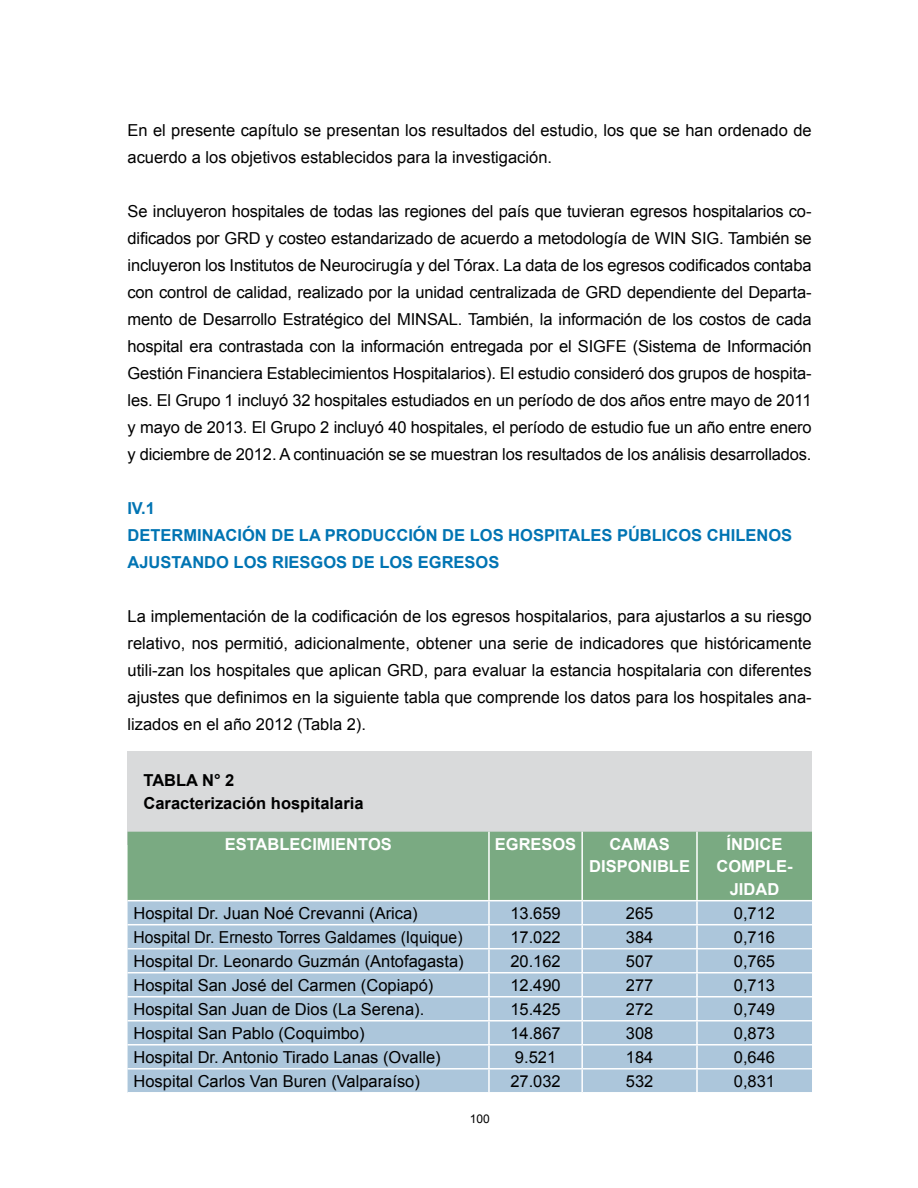
<style>
.page{position:relative;width:918px;height:1188px;background:#fff}
.page>*{position:absolute;margin:0;border:0;box-sizing:border-box;transform-origin:0 0}
.t1{font:16.5px/27px "Arial";color:#000;text-align:justify}
.t2{font:700 16.5px/27px "Arial";color:#0074b3}
.t3{font:700 16.5px/22.5px "Arial";color:#fff;text-align:right}
.t4{font:16.5px "Arial";color:#000;scale:.95 1}
.t5{font:700 16.5px/22.5px "Arial";color:#000}
.t6{font:12px "Arial";color:#000}
</style>
<div class="page">
<div style="left:128px;top:751px;width:684px;height:93px;background:#d9dadb"></div>
<div style="left:128px;top:832px;width:684px;height:68px;background:#7aaa82"></div>
<div style="left:128px;top:901px;width:684px;height:191px;background:#acc6db"></div>
<hr style="left:488px;top:832px;width:2px;height:68px;background:#fff">
<hr style="left:488px;top:901px;width:2px;height:23px;background:#fff">
<hr style="left:488px;top:925px;width:2px;height:23px;background:#fff">
<hr style="left:488px;top:949px;width:2px;height:23px;background:#fff">
<hr style="left:488px;top:973px;width:2px;height:23px;background:#fff">
<hr style="left:488px;top:997px;width:2px;height:23px;background:#fff">
<hr style="left:488px;top:1022px;width:2px;height:22px;background:#fff">
<hr style="left:488px;top:1046px;width:2px;height:22px;background:#fff">
<hr style="left:488px;top:1070px;width:2px;height:22px;background:#fff">
<hr style="left:581px;top:832px;width:2px;height:68px;background:#fff">
<hr style="left:696px;top:832px;width:2px;height:68px;background:#fff">
<hr style="left:696px;top:901px;width:2px;height:23px;background:#fff">
<hr style="left:696px;top:925px;width:2px;height:23px;background:#fff">
<hr style="left:696px;top:949px;width:2px;height:23px;background:#fff">
<hr style="left:696px;top:973px;width:2px;height:23px;background:#fff">
<hr style="left:696px;top:997px;width:2px;height:23px;background:#fff">
<hr style="left:696px;top:1022px;width:2px;height:22px;background:#fff">
<hr style="left:696px;top:1046px;width:2px;height:22px;background:#fff">
<hr style="left:696px;top:1070px;width:2px;height:22px;background:#fff">
<hr style="left:581px;top:901px;width:2px;height:23px;background:#fff">
<hr style="left:581px;top:925px;width:2px;height:23px;background:#fff">
<hr style="left:581px;top:949px;width:2px;height:23px;background:#fff">
<hr style="left:581px;top:973px;width:2px;height:23px;background:#fff">
<hr style="left:581px;top:997px;width:2px;height:23px;background:#fff">
<hr style="left:581px;top:1022px;width:2px;height:22px;background:#fff">
<hr style="left:581px;top:1046px;width:2px;height:22px;background:#fff">
<hr style="left:581px;top:1070px;width:2px;height:22px;background:#fff">
<hr style="left:128px;top:924px;width:361px;height:1px;background:#fff">
<hr style="left:489px;top:924px;width:93px;height:1px;background:#fff">
<hr style="left:582px;top:924px;width:115px;height:1px;background:#fff">
<hr style="left:697px;top:924px;width:115px;height:1px;background:#fff">
<hr style="left:128px;top:948px;width:361px;height:1px;background:#fff">
<hr style="left:489px;top:948px;width:93px;height:1px;background:#fff">
<hr style="left:128px;top:972px;width:361px;height:1px;background:#fff">
<hr style="left:489px;top:972px;width:93px;height:1px;background:#fff">
<hr style="left:128px;top:996px;width:361px;height:1px;background:#fff">
<hr style="left:489px;top:996px;width:93px;height:1px;background:#fff">
<hr style="left:128px;top:1020px;width:361px;height:2px;background:#fff">
<hr style="left:489px;top:1020px;width:93px;height:2px;background:#fff">
<hr style="left:128px;top:1044px;width:361px;height:2px;background:#fff">
<hr style="left:489px;top:1044px;width:93px;height:2px;background:#fff">
<hr style="left:128px;top:1068px;width:361px;height:2px;background:#fff">
<hr style="left:489px;top:1068px;width:93px;height:2px;background:#fff">
<hr style="left:582px;top:948px;width:115px;height:1px;background:#fff">
<hr style="left:697px;top:948px;width:115px;height:1px;background:#fff">
<hr style="left:582px;top:972px;width:115px;height:1px;background:#fff">
<hr style="left:697px;top:972px;width:115px;height:1px;background:#fff">
<hr style="left:582px;top:996px;width:115px;height:1px;background:#fff">
<hr style="left:697px;top:996px;width:115px;height:1px;background:#fff">
<hr style="left:582px;top:1020px;width:115px;height:2px;background:#fff">
<hr style="left:697px;top:1020px;width:115px;height:2px;background:#fff">
<hr style="left:582px;top:1044px;width:115px;height:2px;background:#fff">
<hr style="left:697px;top:1044px;width:115px;height:2px;background:#fff">
<hr style="left:582px;top:1068px;width:115px;height:2px;background:#fff">
<hr style="left:697px;top:1068px;width:115px;height:2px;background:#fff">
<p class="t1" style="left:128px;top:117px;width:686px">En el presente capítulo se presentan los resultados del estudio, los que se han ordenado de acuerdo a los objetivos establecidos para la investigación.</p>
<p class="t1" style="left:128px;top:198px;width:686px">Se incluyeron hospitales de todas las regiones del país que tuvieran egresos hospitalarios co&shy;dificados por GRD y costeo estandarizado de acuerdo a metodología de WIN SIG. También se incluyeron los Institutos de Neurocirugía y del Tórax. La data de los egresos codificados contaba con control de calidad, realizado por la unidad centralizada de GRD dependiente del Departa&shy;mento de Desarrollo Estratégico del MINSAL. También, la información de los costos de cada hospital era contrastada con la información entregada por el SIGFE (Sistema de Información Gestión Financiera Establecimientos Hospitalarios). El estudio consideró dos grupos de hospita&shy;les. El Grupo 1 incluyó 32 hospitales estudiados en un período de dos años entre mayo de 2011 y mayo de 2013. El Grupo 2 incluyó 40 hospitales, el período de estudio fue un año entre enero y diciembre de 2012. A continuación se se muestran los resultados de los análisis desarrollados.</p>
<p class="t2" style="left:128px;top:495px;width:666px">IV.1<br>DETERMINACIÓN DE LA PRODUCCIÓN DE LOS HOSPITALES PÚBLICOS CHILENOS<br>AJUSTANDO LOS RIESGOS DE LOS EGRESOS</p>
<p class="t1" style="left:128px;top:603px;width:686px">La implementación de la codificación de los egresos hospitalarios, para ajustarlos a su riesgo relativo, nos permitió, adicionalmente, obtener una serie de indicadores que históricamente utili-zan los hospitales que aplican GRD, para evaluar la estancia hospitalaria con diferentes ajustes que definimos en la siguiente tabla que comprende los datos para los hospitales ana&shy;lizados en el año 2012 (Tabla 2).</p>
<p class="t5" style="left:144px;top:769px;width:222px">TABLA N° 2<br>CARACTERIZACIÓN HOSPITALARIA</p>
<p class="t3" style="left:225px;top:833px;width:23px">ESTABLECIMIENTOS</p>
<p class="t3" style="left:495px;top:833px;width:24px">EGRESOS</p>
<p class="t3" style="left:609px;top:833px;width:25px">CAMAS</p>
<p class="t3" style="left:589px;top:855px;width:11px">DISPONIBLE</p>
<p class="t3" style="left:716px;top:833px;width:26px">ÍNDICE<br>COMP</p>
<p class="t3" style="left:766px;top:855px;width:28px">LE-</p>
<p class="t3" style="left:730px;top:878px;width:11px">JIDAD</p>
<p class="t1" style="left:134px;top:899px;width:286px">Hospital Dr. Juan Noé Crevanni (Arica)</p>
<p class="t1" style="left:510px;top:899px;width:52px">13.659</p>
<p class="t1" style="left:626px;top:899px;width:29px">265</p>
<p class="t1" style="left:734px;top:899px;width:43px">0,712</p>
<p class="t4" style="left:134px;top:928px;width:348px">Hospital Dr. Ernesto Torres Galdames (Iquique)</p>
<p class="t1" style="left:510px;top:923px;width:52px">17.022</p>
<p class="t1" style="left:626px;top:923px;width:29px">384</p>
<p class="t1" style="left:734px;top:923px;width:43px">0,716</p>
<p class="t1" style="left:134px;top:947px;width:332px">Hospital Dr. Leonardo Guzmán (Antofagasta)</p>
<p class="t1" style="left:510px;top:947px;width:52px">20.162</p>
<p class="t1" style="left:626px;top:947px;width:29px">507</p>
<p class="t1" style="left:734px;top:947px;width:43px">0,765</p>
<p class="t1" style="left:134px;top:971px;width:301px">Hospital San José del Carmen (Copiapó)</p>
<p class="t1" style="left:510px;top:971px;width:52px">12.490</p>
<p class="t1" style="left:626px;top:971px;width:29px">277</p>
<p class="t1" style="left:734px;top:971px;width:43px">0,713</p>
<p class="t1" style="left:134px;top:995px;width:292px">Hospital San Juan de Dios (La Serena).</p>
<p class="t1" style="left:510px;top:995px;width:52px">15.425</p>
<p class="t1" style="left:626px;top:995px;width:29px">272</p>
<p class="t1" style="left:734px;top:995px;width:43px">0,749</p>
<p class="t1" style="left:134px;top:1019px;width:233px">Hospital San Pablo (Coquimbo)</p>
<p class="t1" style="left:510px;top:1019px;width:52px">14.867</p>
<p class="t1" style="left:626px;top:1019px;width:29px">308</p>
<p class="t1" style="left:734px;top:1019px;width:43px">0,873</p>
<p class="t1" style="left:134px;top:1043px;width:309px">Hospital Dr. Antonio Tirado Lanas (Ovalle)</p>
<p class="t1" style="left:515px;top:1043px;width:43px">9.521</p>
<p class="t1" style="left:626px;top:1043px;width:29px">184</p>
<p class="t1" style="left:734px;top:1043px;width:43px">0,646</p>
<p class="t1" style="left:134px;top:1067px;width:288px">Hospital Carlos Van Buren (Valparaíso)</p>
<p class="t1" style="left:510px;top:1067px;width:52px">27.032</p>
<p class="t1" style="left:626px;top:1067px;width:29px">532</p>
<p class="t1" style="left:734px;top:1067px;width:43px">0,831</p>
<p class="t6" style="left:470px;top:1112px;width:22px">100</p>
</div>
